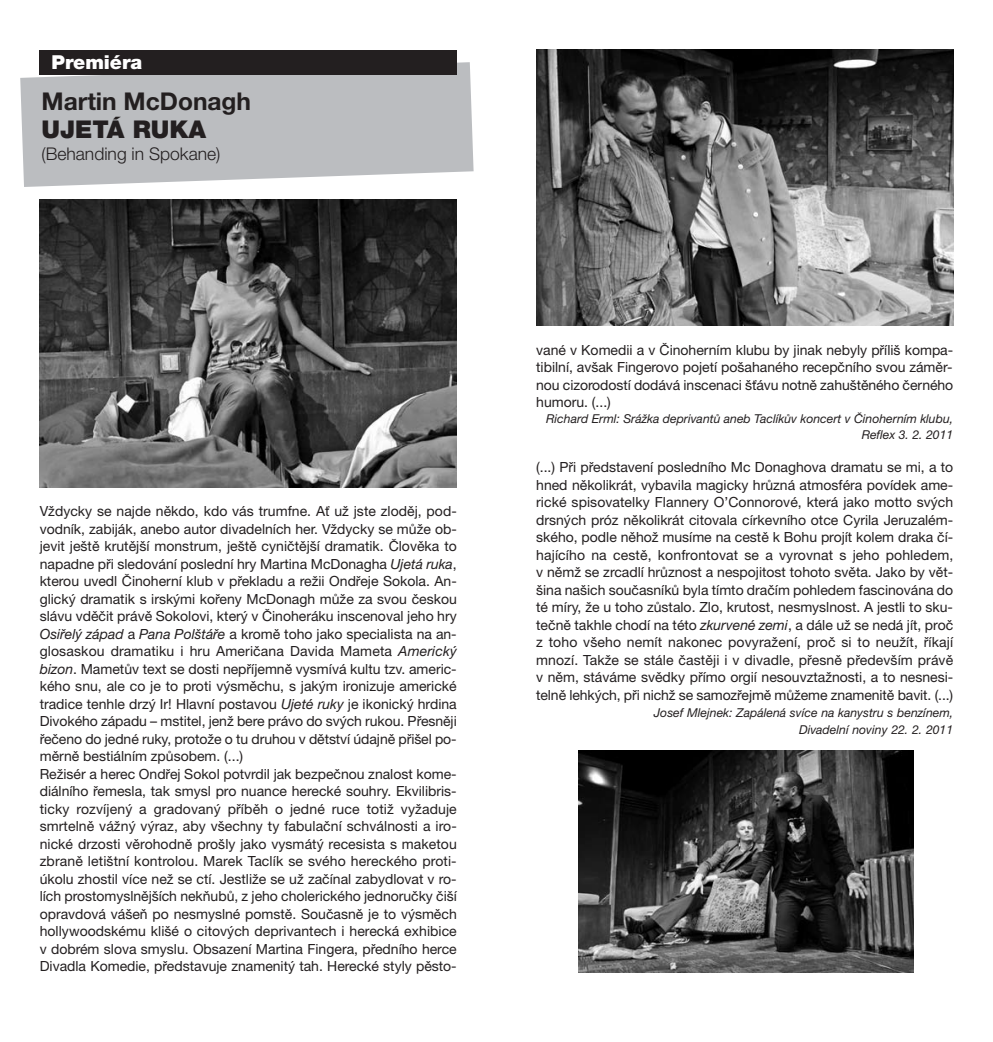
<style>
.page{position:relative;width:993px;height:1042px;background:#fff}
.page>*{position:absolute;margin:0;border:0;box-sizing:border-box;transform-origin:0 0}
.t1{font:700 24.5px "Helvetica Neue CE";color:#231f20}
.t2{font:900 24.5px "Helvetica Neue CE";color:#231f20}
.t3{font:900 19.25px "Helvetica Neue CE";color:#fff}
.t4{font:300 17.5px "Helvetica Neue CE";color:#231f20}
.t5{font:14px/17.5px "Helvetica Neue CE";color:#231f20;text-align:justify}
.t6{font:italic 12.25px/15.8px "Helvetica Neue CE";color:#231f20;text-align:right}
.s1{font-style:italic}
</style>
<div class="page">
<svg style="left:20px;top:62px;width:453px;height:125px;background:#bfc1c3"></svg>
<div style="left:40px;top:50px;width:416px;height:24px;background:#231f20"></div>
<img style="left:40px;top:199px;width:416px;height:289px">
<img style="left:536px;top:50px;width:416px;height:276px">
<img style="left:578px;top:750px;width:334px;height:222px">
<h2 class="t3" style="left:51px;top:55px;width:92px">Premiéra</h2>
<h1 class="t1" style="left:42px;top:92px;width:211px">Martin McDonagh</h1>
<h1 class="t2" style="left:42px;top:120px;width:166px">UJETÁ RUKA</h1>
<p class="t4" style="left:42px;top:148px;width:180px">(Behanding in Spokane)</p>
<p class="t5" style="left:40px;top:504px;width:418px;text-align:left">Vždycky se najde někdo, kdo vás trumfne. Ať už jste zloděj, pod&shy;vodník, zabiják, anebo autor divadelních her. Vždycky se může ob&shy;jevit ještě krutější monstrum, ještě cyničtější dramatik. Člověka to napadne při sledování poslední hry Martina McDonagha <span class="s1">Ujetá ruka</span>, kterou uvedl Činoherní klub v překladu a režii Ondřeje Sokola. An&shy;glický dramatik s irskými kořeny McDonagh může za svou českou slávu vděčit právě Sokolovi, který v Činoheráku inscenoval jeho hry <span class="s1">Osiřelý západ</span> a <span class="s1">Pana Polštáře</span> a kromě toho jako specialista na an&shy;glosaskou dramatiku i hru Američana Davida Mameta <span class="s1">Americký bizon</span>. Mametův text se dosti nepříjemně vysmívá kultu tzv. americ&shy;kého snu, ale co je to proti výsměchu, s jakým ironizuje americké tradice tenhle drzý Ir! Hlavní postavou <span class="s1">Ujeté ruky</span> je ikonický hrdina Divokého západu – mstitel, jenž bere právo do svých rukou. Přesněji řečeno do jedné ruky, protože o tu druhou v dětství údajně přišel po&shy;měrně bestiálním způsobem. (...)<br>Režisér a herec Ondřej Sokol potvrdil jak bezpečnou znalost kome&shy;diálního řemesla, tak smysl pro nuance herecké souhry. Ekvilibris&shy;ticky rozvíjený a gradovaný příběh o jedné ruce totiž vyžaduje smrtelně vážný výraz, aby všechny ty fabulační schválnosti a iro&shy;nické drzosti věrohodně prošly jako vysmátý recesista s maketou zbraně letištní kontrolou. Marek Taclík se svého hereckého proti&shy;úkolu zhostil více než se ctí. Jestliže se už začínal zabydlovat v ro&shy;lích prostomyslnějších nekňubů, z jeho cholerického jednoručky čiší opravdová vášeň po nesmyslné pomstě. Současně je to výsměch hollywoodskému klišé o citových deprivantech i herecká exhibice v dobrém slova smyslu. Obsazení Martina Fingera, předního herce Divadla Komedie, představuje znamenitý tah. Herecké styly pěsto-</p>
<p class="t5" style="left:536px;top:343px;width:418px">vané v Komedii a v Činoherním klubu by jinak nebyly příliš kompa&shy;tibilní, avšak Fingerovo pojetí pošahaného recepčního svou záměr&shy;nou cizorodostí dodává inscenaci šťávu notně zahuštěného černého humoru. (...)</p>
<p class="t6" style="left:546px;top:412px;width:408px">Richard Erml: Srážka deprivantů aneb Taclíkův koncert v Činoherním klubu,<br>Reflex 3. 2. 2011</p>
<p class="t5" style="left:536px;top:460px;width:418px">(...) Při představení posledního Mc Donaghova dramatu se mi, a to hned několikrát, vybavila magicky hrůzná atmosféra povídek ame&shy;rické spisovatelky Flannery O’Connorové, která jako motto svých drsných próz několikrát citovala církevního otce Cyrila Jeruzalém&shy;ského, podle něhož musíme na cestě k Bohu projít kolem draka čí&shy;hajícího na cestě, konfrontovat se a vyrovnat s jeho pohledem, v němž se zrcadlí hrůznost a nespojitost tohoto světa. Jako by vět&shy;šina našich současníků byla tímto dračím pohledem fascinována do té míry, že u toho zůstalo. Zlo, krutost, nesmyslnost. A jestli to sku&shy;tečně takhle chodí na této <span class="s1">zkurvené zemi</span>, a dále už se nedá jít, proč z toho všeho nemít nakonec povyražení, proč si to neužít, říkají mnozí. Takže se stále častěji i v divadle, přesně především právě v něm, stáváme svědky přímo orgií nesouvztažnosti, a to nesnesi&shy;telně lehkých, při nichž se samozřejmě můžeme znamenitě bavit. (...)</p>
<p class="t6" style="left:653px;top:705px;width:301px;line-height:17.2px">Josef Mlejnek: Zapálená svíce na kanystru s benzínem,<br>Divadelní noviny 22. 2. 2011</p>
</div>
